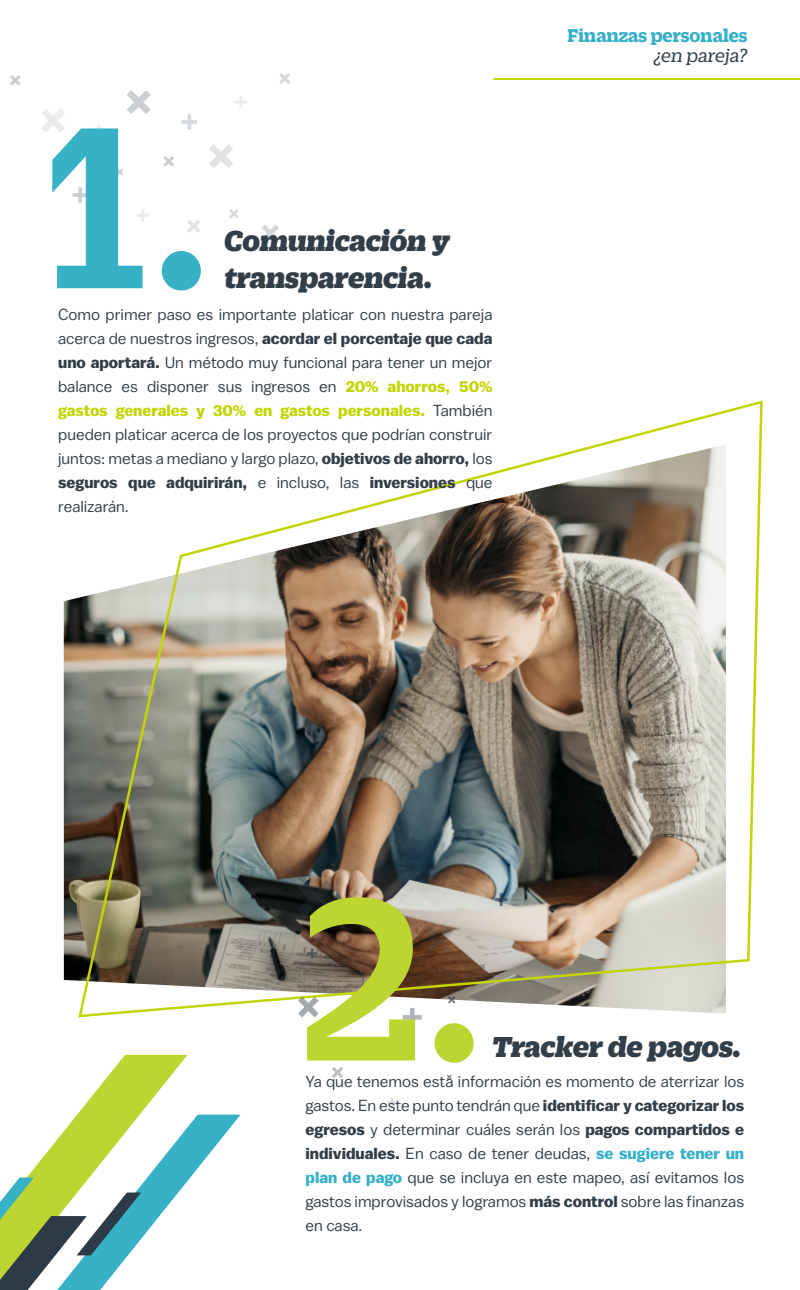
<style>
.page{position:relative;width:800px;height:1290px;background:#fff}
.page>*{position:absolute;margin:0;border:0;box-sizing:border-box;transform-origin:0 0}
.t1{font:500 250px "Duplicate Slab";color:#37b1c5}
.t2{font:500 250px "Duplicate Slab";color:#bdd530}
.t3{font:italic 800 31.3px/37.6px "Duplicate Slab";letter-spacing:-.005em;color:#323e48}
.t4{font:700 20px "Duplicate Slab";color:#36b0c9}
.t5{font:italic 20px "Duplicate Slab";color:#323e48}
.t6{font:16px/24px "Balto";color:#323e48;text-align:justify}
.s1{font-weight:700}
.s2{font-weight:700;color:#c2d500}
.s3{font-weight:700;color:#36b0c9}
</style>
<div class="page">
<img style="left:77px;top:400px;width:686px;height:619px">
<svg style="left:77px;top:1055px;width:111px;height:60px;fill:#bdd530"></svg>
<svg style="left:0;top:1115px;width:241px;height:175px"></svg>
<svg style="left:424px;top:927px;width:29px;height:28px"></svg>
<svg style="left:297px;top:880px;width:37px;height:37px"></svg>
<svg style="left:237px;top:943px;width:16px;height:16px"></svg>
<svg style="left:377px;top:940px;width:12px;height:11px"></svg>
<svg style="left:298px;top:997px;width:21px;height:20px"></svg>
<svg style="left:447px;top:1075px;width:5px;height:4px"></svg>
<svg style="left:480px;top:964px;width:5px;height:5px"></svg>
<svg style="left:361px;top:1002px;width:7px;height:8px"></svg>
<svg style="left:448px;top:996px;width:7px;height:8px"></svg>
<svg style="left:332px;top:1067px;width:11px;height:11px"></svg>
<svg style="left:403px;top:1008px;width:19px;height:19px"></svg>
<svg style="left:495px;top:893px;width:13px;height:13px"></svg>
<svg style="left:387px;top:1098px;width:10px;height:10px"></svg>
<svg style="left:307px;top:948px;width:10px;height:10px"></svg>
<svg style="left:127px;top:90px;width:24px;height:24px"></svg>
<svg style="left:209px;top:144px;width:24px;height:24px"></svg>
<svg style="left:41px;top:109px;width:24px;height:23px"></svg>
<svg style="left:116px;top:168px;width:7px;height:7px"></svg>
<svg style="left:262px;top:224px;width:17px;height:18px"></svg>
<svg style="left:224px;top:278px;width:10px;height:10px"></svg>
<svg style="left:187px;top:219px;width:13px;height:14px"></svg>
<svg style="left:279px;top:73px;width:11px;height:11px"></svg>
<svg style="left:163px;top:156px;width:11px;height:11px"></svg>
<svg style="left:10px;top:75px;width:11px;height:11px"></svg>
<svg style="left:229px;top:209px;width:10px;height:10px"></svg>
<svg style="left:73px;top:187px;width:15px;height:16px"></svg>
<svg style="left:182px;top:114px;width:15px;height:16px"></svg>
<svg style="left:137px;top:209px;width:12px;height:12px"></svg>
<svg style="left:235px;top:96px;width:12px;height:12px"></svg>
<svg style="left:95px;top:124px;width:7px;height:8px"></svg>
<hr style="left:493px;top:78px;width:307px;height:2px;background:#c2d500">
<h1 class="t1" style="left:46px;top:41px;width:168px">1.</h1>
<h2 class="t3" style="left:224px;top:219px;width:227px">Comunicación y transparencia.</h2>
<p class="t6" style="left:58px;top:302px;width:436px">Como primer paso es importante platicar con nuestra pareja acerca de nuestros ingresos, <span class="s1">acordar el porcentaje que cada uno aportará.</span> Un método muy funcional para tener un mejor balance es disponer sus ingresos en <span class="s2">20% ahorros, 50% gastos generales y 30% en gastos personales.</span> También pueden platicar acerca de los proyectos que podrían construir juntos: metas a mediano y largo plazo, <span class="s1">objetivos de ahorro,</span> los <span class="s1">seguros que adquirirán,</span> e incluso, las <span class="s1">inversiones</span> que realizarán.</p>
<p class="t4" style="left:568px;top:22px;width:181px">Finanzas personales</p>
<p class="t5" style="left:654px;top:43px;width:95px">¿en pareja?</p>
<h1 class="t2" style="left:301px;top:813px;width:186px">2.</h1>
<h2 class="t3" style="left:492px;top:1025px;width:251px">Tracker de pagos.</h2>
<p class="t6" style="left:306px;top:1069px;width:440px">Ya que tenemos esta información es momento de aterrizar los gastos. En este punto tendrán que <span class="s1">identificar y categorizar los egresos</span> y determinar cuáles serán los <span class="s1">pagos compartidos e individuales.</span> En caso de tener deudas, <span class="s3">se sugiere tener un plan de pago</span> que se incluya en este mapeo, así evitamos los gastos improvisados y logramos <span class="s1">más control</span> sobre las finanzas en casa.</p>
</div>
